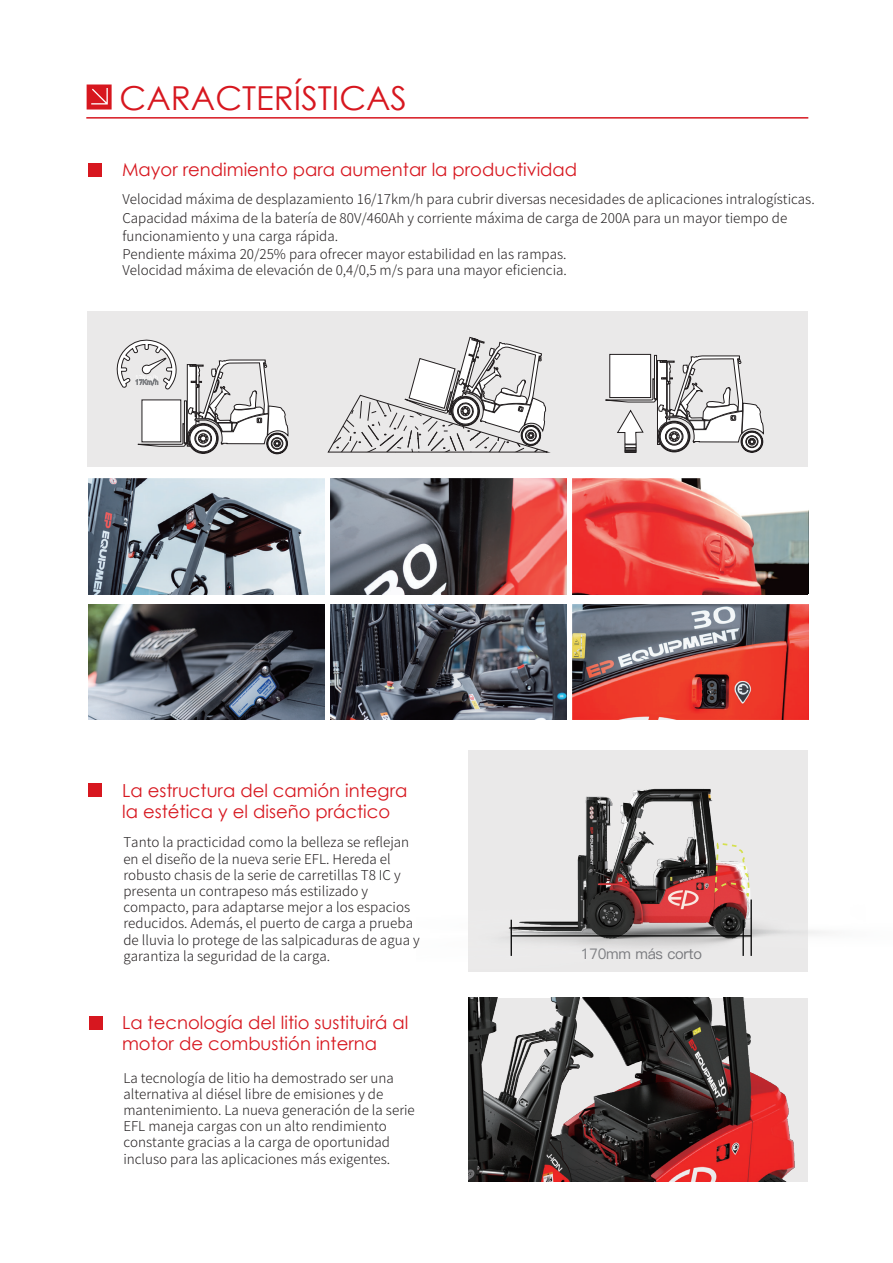
<style>
.page{position:relative;width:893px;height:1263px;background:#fff}
.page>*{position:absolute;margin:0;border:0;box-sizing:border-box;transform-origin:0 0}
.t1{font:33px "Century Gothic";color:#d7171f}
.t2{font:18px/21.6px "Century Gothic";color:#d7171f}
.t3{font:14.7px "Ping Fang SC Medium";letter-spacing:-.02em;color:#76777b}
.t4{font:300 13.5px/16.2px "Source Han Sans CN";color:#231f20}
</style>
<div class="page">
<div style="left:89px;top:163px;width:13px;height:14px;background:#d7171f"></div>
<div style="left:89px;top:783px;width:13px;height:14px;background:#d7171f"></div>
<hr style="left:86px;top:117px;width:722px;height:2px;background:#d7171f">
<svg style="left:87px;top:84px;width:25px;height:25px"></svg>
<div style="left:89px;top:1016px;width:13px;height:13px;background:#d7171f"></div>
<img style="left:468px;top:998px;width:340px;height:183px">
<div style="left:87px;top:312px;width:721px;height:155px;background:#eae9e9"></div>
<svg style="left:116px;top:339px;width:172px;height:115px"></svg>
<svg style="left:328px;top:337px;width:220px;height:115px"></svg>
<svg style="left:610px;top:354px;width:41px;height:2px"></svg>
<div style="left:654px;top:355px;width:3px;height:44px;background:#fff;border:1px solid #231f20"></div>
<svg style="left:605px;top:356px;width:158px;height:97px"></svg>
<img style="left:468px;top:750px;width:359px;height:222px">
<svg style="left:714px;top:842px;width:36px;height:113px;background:#b58985"></svg>
<hr style="left:511px;top:920px;width:1px;height:36px;background:#030303">
<hr style="left:742px;top:920px;width:2px;height:36px;background:#030303">
<hr style="left:750px;top:899px;width:2px;height:57px;background:#030303">
<hr style="left:511px;top:935px;width:240px;height:1px;background:#030303">
<img style="left:88px;top:604px;width:236px;height:116px">
<img style="left:572px;top:604px;width:236px;height:116px">
<img style="left:572px;top:479px;width:236px;height:115px">
<img style="left:88px;top:479px;width:236px;height:115px">
<img style="left:330px;top:479px;width:236px;height:115px">
<img style="left:330px;top:604px;width:236px;height:116px">
<h1 class="t1" style="left:120px;top:75px;width:289px">CARACTERÍSTICAS</h1>
<h2 class="t2" style="left:122px;top:158px;width:457px">Mayor rendimiento para aumentar la productividad</h2>
<p class="t4" style="left:122px;top:190px;width:694px;line-height:18.5px">Velocidad máxima de desplazamiento 16/17km/h para cubrir diversas necesidades de aplicaciones intralogísticas.<br>Capacidad máxima de la batería de 80V/460Ah y corriente máxima de carga de 200A para un mayor tiempo de funcionamiento y una carga rápida.</p>
<p class="t4" style="left:122px;top:263px;width:446px">Velocidad máxima de elevación de 0,4/0,5 m/s para una mayor eficiencia.</p>
<p class="t4" style="left:122px;top:246px;width:446px">Pendiente máxima 20/25% para ofrecer mayor estabilidad en las rampas.</p>
<h2 class="t2" style="left:122px;top:779px;width:287px">La estructura del camión integra la estética y el diseño práctico</h2>
<p class="t4" style="left:123px;top:834px;width:298px">Tanto la practicidad como la belleza se reflejan en el diseño de la nueva serie EFL. Hereda el robusto chasis de la serie de carretillas T8 IC y presenta un contrapeso más estilizado y compacto, para adaptarse mejor a los espacios reducidos. Además, el puerto de carga a prueba de lluvia lo protege de las salpicaduras de agua y garantiza la seguridad de la carga.</p>
<h2 class="t2" style="left:122px;top:1011px;width:288px">La tecnología del litio sustituirá al motor de combustión interna</h2>
<p class="t4" style="left:123px;top:1070px;width:293px">La tecnología de litio ha demostrado ser una alternativa al diésel libre de emisiones y de mantenimiento. La nueva generación de la serie EFL maneja cargas con un alto rendimiento constante gracias a la carga de oportunidad incluso para las aplicaciones más exigentes.</p>
<p class="t3" style="left:581px;top:945px;width:123px">170mm más corto</p>
</div>
